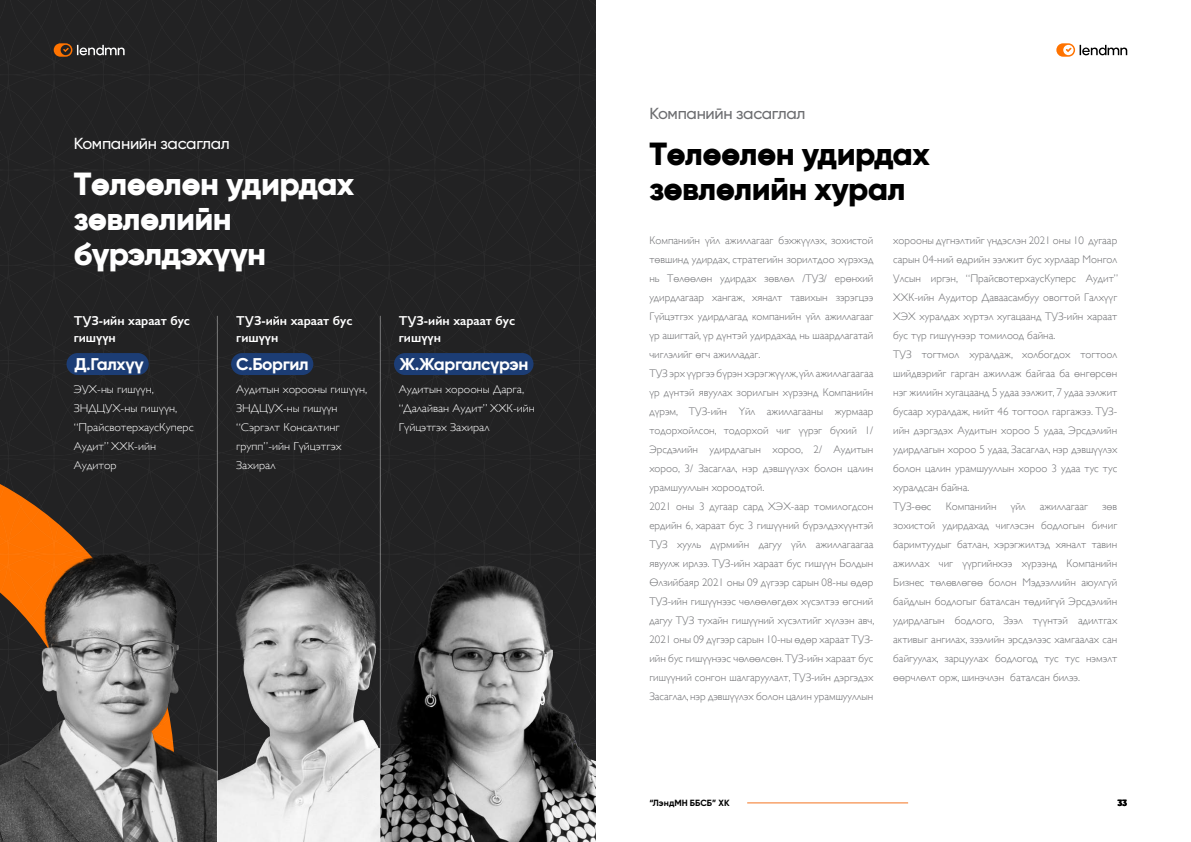
<style>
.page{position:relative;width:1191px;height:842px;background:#fff}
.page>*{position:absolute;margin:0;border:0;box-sizing:border-box;transform-origin:0 0}
.t1{font:800 32px/35px "GIP";letter-spacing:-.02em;color:#fff}
.t2{font:800 32px/35px "GIP";letter-spacing:-.02em;color:#000}
.t3{font:700 17px "GIP";letter-spacing:-.02em;color:#fff}
.t4{font:500 16px "GIP";letter-spacing:-.02em;color:#6d6e71}
.t5{font:500 16px "GIP";letter-spacing:-.02em;color:#fff}
.t6{font:600 13px/17px "Gill Sans";color:#fff}
.t7{font:300 11.4px/19px "Gill Sans";color:#fff;scale:1.05 1}
.t8{font:300 11px/19px "Gill Sans";color:#6d6e71}
.t9{font:700 9px "GIP";color:#000}
.t10{font:800 9px "GIP";color:#000}
</style>
<div class="page">
<svg style="left:1056px;top:43px;width:71px;height:14px"></svg>
<hr style="left:747px;top:802px;width:161px;height:1px;background:#f47421">
<div style="left:0;top:0;width:595px;height:558px;background:#222223"></div>
<img style="left:0;top:523px;width:380px;height:319px">
<img style="left:381px;top:558px;width:214px;height:284px">
<svg style="left:54px;top:43px;width:71px;height:14px"></svg>
<div style="left:67px;top:353px;width:82px;height:22px;background:#1c3d75;border-radius:11px"></div>
<div style="left:231px;top:353px;width:82px;height:22px;background:#1c3d75;border-radius:11px"></div>
<div style="left:394px;top:353px;width:139px;height:22px;background:#1c3d75;border-radius:11px"></div>
<hr style="left:217px;top:316px;width:1px;height:526px;background:#fff">
<hr style="left:380px;top:316px;width:1px;height:526px;background:#fff">
<h3 class="t5" style="left:74px;top:133px;width:158px">Компанийн засаглал</h3>
<h1 class="t1" style="left:74px;top:166px;width:282px">Төлөөлөн удирдах зөвлөлийн бүрэлдэхүүн</h1>
<p class="t6" style="left:74px;top:312px;width:118px">ТУЗ-ийн хараат бус гишүүн</p>
<p class="t6" style="left:236px;top:312px;width:118px">ТУЗ-ийн хараат бус гишүүн</p>
<p class="t6" style="left:399px;top:312px;width:118px">ТУЗ-ийн хараат бус гишүүн</p>
<h2 class="t3" style="left:74px;top:353px;width:71px">Д.Галхүү</h2>
<h2 class="t3" style="left:236px;top:353px;width:74px">С.Боргил</h2>
<h2 class="t3" style="left:399px;top:353px;width:130px">Ж.Жаргалсүрэн</h2>
<p class="t7" style="left:74px;top:379px;width:116px">ЭУХ-ны гишүүн,<br>ЗНДЦУХ-ны гишүүн, “ПрайсвотерхаусКуперс<br>Аудит” ХХК-ийн<br>Аудитор</p>
<p class="t7" style="left:236px;top:379px;width:126px">Аудитын хорооны гишүүн,<br>ЗНДЦУХ-ны гишүүн “Сэргэлт Консалтинг групп”-ийн Гүйцэтгэх<br>Захирал</p>
<p class="t7" style="left:399px;top:379px;width:131px">Аудитын хорооны Дарга, “Далайван Аудит” ХХК-ийн<br>Гүйцэтгэх Захирал</p>
<h3 class="t4" style="left:649px;top:103px;width:158px">Компанийн засаглал</h3>
<h1 class="t2" style="left:649px;top:136px;width:282px">Төлөөлөн удирдах зөвлөлийн хурал</h1>
<p class="t8" style="left:649px;top:231px;width:226px">Компанийн үйл ажиллагааг бэхжүүлэх, зохистой төвшинд удирдах, стратегийн зорилтдоо хүрэхэд нь Төлөөлөн удирдах зөвлөл /ТУЗ/ ерөнхий удирдлагаар хангаж, хяналт тавихын зэрэгцээ Гүйцэтгэх удирдлагад компанийн үйл ажиллагааг үр ашигтай, үр дүнтэй удирдахад нь шаардлагатай чиглэлийг өгч ажилладаг.<br>ТУЗ эрх үүргээ бүрэн хэрэгжүүлж, үйл ажиллагаагаа үр дүнтэй явуулах зорилгын хүрээнд Компанийн дүрэм, ТУЗ-ийн Үйл ажиллагааны журмаар тодорхойлсон, тодорхой чиг үүрэг бүхий 1/ Эрсдэлийн удирдлагын хороо, 2/ Аудитын хороо, 3/ Засаглал, нэр дэвшүүлэх болон цалин урамшууллын хороодтой.<br>2021 оны 3 дугаар сард ХЭХ-аар томилогдсон ердийн 6, хараат бус 3 гишүүний бүрэлдэхүүнтэй ТУЗ хууль дүрмийн дагуу үйл ажиллагаагаа явуулж ирлээ. ТУЗ-ийн хараат бус гишүүн Болдын Өлзийбаяр 2021 оны 09 дүгээр сарын 08-ны өдөр ТУЗ-ийн гишүүнээс чөлөөлөгдөх хүсэлтээ өгсний дагуу ТУЗ тухайн гишүүний хүсэлтийг хүлээн авч, 2021 оны 09 дүгээр сарын 10-ны өдөр хараат ТУЗ&shy;ийн бус гишүүнээс чөлөөлсөн. ТУЗ-ийн хараат бус гишүүний сонгон шалгаруулалт, ТУЗ-ийн дэргэдэх Засаглал, нэр дэвшүүлэх болон цалин урамшууллын</p>
<p class="t8" style="left:893px;top:231px;width:226px">хорооны дүгнэлтийг үндэслэн 2021 оны 10 дугаар сарын 04-ний өдрийн ээлжит бус хурлаар Монгол Улсын иргэн, “ПрайсвотерхаусКуперс Аудит” ХХК-ийн Аудитор Даваасамбуу овогтой Галхүүг ХЭХ хуралдах хүртэл хугацаанд ТУЗ-ийн хараат бус түр гишүүнээр томилоод байна.<br>ТУЗ тогтмол хуралдаж, холбогдох тогтоол шийдвэрийг гарган ажиллаж байгаа ба өнгөрсөн нэг жилийн хугацаанд 5 удаа ээлжит, 7 удаа ээлжит бусаар хуралдаж, нийт 46 тогтоол гаргажээ. ТУЗ&shy;ийн дэргэдэх Аудитын хороо 5 удаа, Эрсдэлийн удирдлагын хороо 5 удаа, Засаглал, нэр дэвшүүлэх болон цалин урамшууллын хороо 3 удаа тус тус хуралдсан байна.<br>ТУЗ-өөс</p>
<p class="t8" style="left:945px;top:497px;width:52px">Компанийн</p>
<p class="t8" style="left:1010px;top:497px;width:16px">үйл</p>
<p class="t8" style="left:1039px;top:497px;width:50px">ажиллагааг</p>
<p class="t8" style="left:893px;top:497px;width:225px;text-align:justify;text-indent:209px">зөв зохистой удирдахад чиглэсэн бодлогын бичиг баримтуудыг батлан, хэрэгжилтэд хяналт тавин ажиллах чиг үүргийнхээ хүрээнд Компанийн Бизнес төлөвлөгөө болон Мэдээллийн аюулгүй байдлын бодлогыг баталсан төдийгүй Эрсдэлийн удирдлагын бодлого, Зээл түүнтэй адилтгах активыг ангилах, зээлийн эрсдэлээс хамгаалах сан байгуулах, зарцуулах бодлогод тус тус нэмэлт өөрчлөлт орж, шинэчлэн баталсан билээ.</p>
<p class="t9" style="left:649px;top:797px;width:82px">“ЛэндМН ББСБ” ХК</p>
<p class="t10" style="left:1117px;top:797px;width:11px">33</p>
</div>
